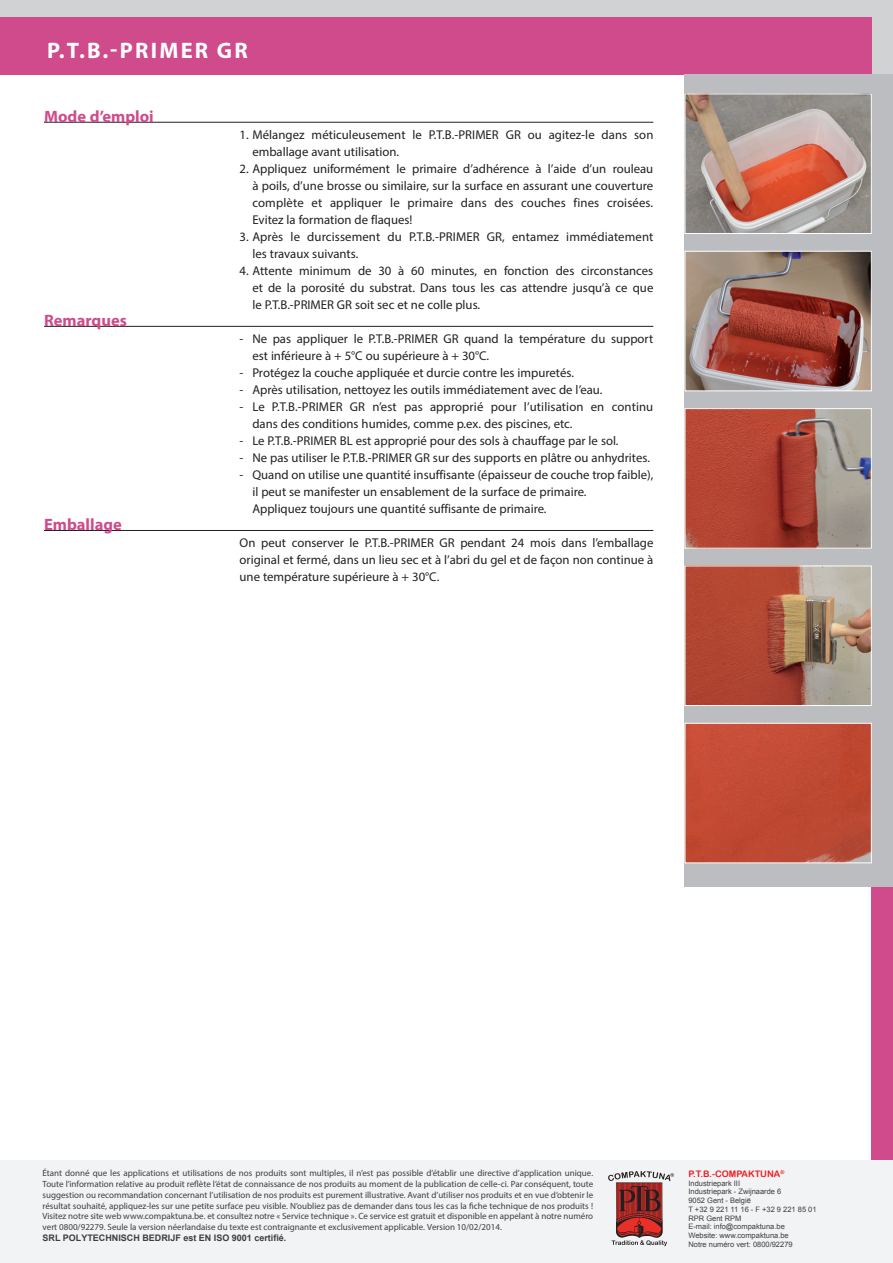
<style>
.page{position:relative;width:893px;height:1263px;background:#fff}
.page>*{position:absolute;margin:0;border:0;box-sizing:border-box;transform-origin:0 0}
.t1{font:700 22.5px "Myriad Pro";letter-spacing:.1em;color:#fff}
.t2{font:700 16.5px "Myriad Pro";color:#cf4b8c}
.t3{font:12.75px/17px "Myriad Pro";color:#231f20}
.t4{font:9px/10.8px "Myriad Pro";color:#3e3e3f;text-align:justify}
.t5{font:700 9px "Arial";color:#3e3e3f}
.t6{font:9px "Arial Rounded MT Bold";color:#ee1d23}
.t7{font:7.5px/8.7px "Arial";color:#3e3e3f}
</style>
<div class="page">
<hr style="left:44px;top:122px;width:609px;height:1px;background:#231f20">
<hr style="left:44px;top:326px;width:609px;height:1px;background:#231f20">
<hr style="left:44px;top:530px;width:609px;height:1px;background:#231f20">
<div style="left:0;top:0;width:893px;height:74px;background:#d1d2d4"></div>
<div style="left:872px;top:887px;width:21px;height:376px;background:#cf4b8c"></div>
<div style="left:0;top:17px;width:872px;height:57px;background:#cf4b8c"></div>
<div style="left:0;top:1161px;width:893px;height:102px;background:#f2f3f4"></div>
<svg style="left:608px;top:1171px;width:66px;height:75px"></svg>
<div style="left:685px;top:74px;width:208px;height:813px;background:#bcbdc0"></div>
<img style="left:687px;top:410px;width:183px;height:137px">
<div style="left:685px;top:408px;width:187px;height:141px;border:1px solid #fff"></div>
<img style="left:687px;top:96px;width:183px;height:136px">
<div style="left:685px;top:94px;width:187px;height:140px;border:1px solid #fff"></div>
<img style="left:687px;top:568px;width:183px;height:136px">
<div style="left:685px;top:566px;width:187px;height:140px;border:1px solid #fff"></div>
<img style="left:687px;top:253px;width:183px;height:136px">
<div style="left:685px;top:251px;width:187px;height:140px;border:1px solid #fff"></div>
<img style="left:687px;top:725px;width:183px;height:136px">
<div style="left:685px;top:723px;width:187px;height:140px;border:1px solid #fff"></div>
<h1 class="t1" style="left:47px;top:35px;width:202px">P.T.B.-PRIMER GR</h1>
<p class="t2" style="left:44px;top:106px;width:111px">Mode d’emploi</p>
<p class="t2" style="left:44px;top:310px;width:84px">Remarques</p>
<p class="t2" style="left:44px;top:514px;width:79px">Emballage</p>
<p class="t3" style="left:252px;top:126px;width:403px;text-indent:-13px">1. Mélangez méticuleusement le P.T.B.-PRIMER GR ou agitez-le dans son emballage avant utilisation.</p>
<p class="t3" style="left:252px;top:160px;width:402px;text-align:justify;text-indent:-13px">2. Appliquez uniformément le primaire d’adhérence à l’aide d’un rouleau à poils, d’une brosse ou similaire, sur la surface en assurant une couverture complète et appliquer le primaire dans des couches fines croisées.<br>Evitez la formation de flaques!</p>
<p class="t3" style="left:252px;top:228px;width:402px;text-indent:-13px">3. Après le durcissement du P.T.B.-PRIMER GR, entamez immédiatement les travaux suivants.</p>
<p class="t3" style="left:252px;top:262px;width:402px;text-align:justify;text-indent:-13px">4. Attente minimum de 30 à 60 minutes, en fonction des circonstances et de la porosité du substrat. Dans tous les cas attendre jusqu’à ce que le P.T.B.-PRIMER GR soit sec et ne colle plus.</p>
<p class="t3" style="left:252px;top:330px;width:402px;text-indent:-13px">- Ne pas appliquer le P.T.B.-PRIMER GR quand la température du support est inférieure à + 5°C ou supérieure à + 30°C.</p>
<p class="t3" style="left:240px;top:364px;width:336px">- Protégez la couche appliquée et durcie contre les impuretés.</p>
<p class="t3" style="left:240px;top:381px;width:364px">- Après utilisation, nettoyez les outils immédiatement avec de l’eau.</p>
<p class="t3" style="left:252px;top:398px;width:402px;text-indent:-13px">- Le P.T.B.-PRIMER GR n’est pas approprié pour l’utilisation en continu dans des conditions humides, comme p.ex. des piscines, etc.</p>
<p class="t3" style="left:240px;top:432px;width:380px">- Le P.T.B.-PRIMER BL est approprié pour des sols à chauffage par le sol.</p>
<p class="t3" style="left:240px;top:449px;width:412px">- Ne pas utiliser le P.T.B.-PRIMER GR sur des supports en plâtre ou anhydrites.</p>
<p class="t3" style="left:252px;top:466px;width:402px;text-indent:-13px">- Quand on utilise une quantité insuffisante (épaisseur de couche trop faible), il peut se manifester un ensablement de la surface de primaire.<br>Appliquez toujours une quantité suffisante de primaire.</p>
<p class="t3" style="left:240px;top:534px;width:415px;text-align:justify">On peut conserver le P.T.B.-PRIMER GR pendant 24 mois dans l’emballage original et fermé, dans un lieu sec et à l’abri du gel et de façon non continue à une température supérieure à + 30°C.</p>
<p class="t4" style="left:43px;top:1167px;width:552px">Étant donné que les applications et utilisations de nos produits sont multiples, il n’est pas possible d’établir une directive d’application unique.<br>Toute l’information relative au produit reflète l’état de connaissance de nos produits au moment de la publication de celle-ci. Par conséquent, toute suggestion ou recommandation concernant l’utilisation de nos produits est purement illustrative. Avant d’utiliser nos produits et en vue d’obtenir le résultat souhaité, appliquez-les sur une petite surface peu visible. N’oubliez pas de demander dans tous les cas la fiche technique de nos produits !<br>Visitez notre site web www.compaktuna.be. et consultez notre « Service technique ». Ce service est gratuit et disponible en appelant à notre numéro vert 0800/92279. Seule la version néerlandaise du texte est contraignante et exclusivement applicable. Version 10/02/2014.</p>
<p class="t5" style="left:43px;top:1232px;width:245px">SRL POLYTECHNISCH BEDRIJF est EN ISO 9001 certifié.</p>
<p class="t6" style="left:688px;top:1168px;width:97px">P.T.B.-COMPAKTUNA<sup>®</sup></p>
<p class="t7" style="left:688px;top:1179px;width:130px">Industriepark III<br>Industriepark - Zwijnaarde 6<br>9052 Gent - België<br>T +32 9 221 11 16 - F +32 9 221 85 01<br>RPR Gent RPM<br>E-mail: info@compaktuna.be<br>Website: www.compaktuna.be<br>Notre numéro vert: 0800/92279</p>
</div>
